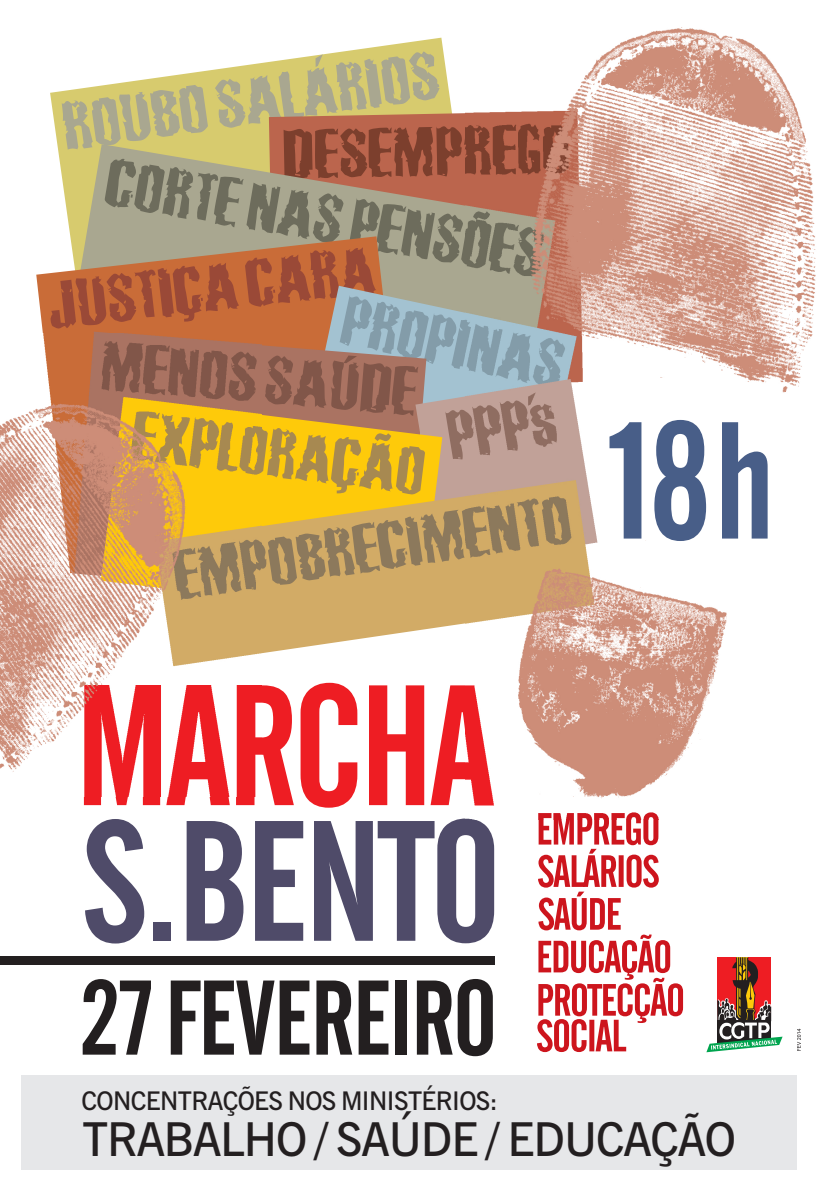
<style>
.page{position:relative;width:819px;height:1191px;background:#fff}
.page>*{position:absolute;margin:0;border:0;box-sizing:border-box;transform-origin:0 0}
.t1{font:169.58px "Alternate Gothic 2 BT";letter-spacing:-.02em;color:#4f4b69}
.t2{font:164.76px "Alternate Gothic 2 BT";color:#485e88}
.t3{font:105px "Alternate Gothic 2 BT";letter-spacing:-.015em;color:#231f20}
.t4{font:46.55px "News Goth Dm BT";letter-spacing:-.025em;color:#231f20}
.t5{font:25.64px "News Goth Dm BT";letter-spacing:-.025em;color:#231f20}
</style>
<div class="page">
<svg style="left:347px;top:38px;width:97px;height:13px"></svg>
<div style="left:21px;top:1075px;width:776px;height:94px;background:#e6e7e9"></div>
<svg style="left:537px;top:820px;width:146px;height:232px"></svg>
<svg style="left:706px;top:957px;width:77px;height:95px"></svg>
<svg style="left:261px;top:600px;width:205px;height:54px;fill:#d2ab66"></svg>
<svg style="left:50px;top:51px;width:416px;height:549px;background:#b7986c"></svg>
<svg style="left:84px;top:683px;width:382px;height:125px"></svg>
<img style="left:466px;top:27px;width:350px;height:793px">
<svg style="left:797px;top:1029px;width:4px;height:22px"></svg>
<img style="left:0;top:334px;width:261px;height:463px">
<div style="left:0;top:956px;width:495px;height:8px;background:#231f20"></div>
<h1 class="t1" style="left:81px;top:812px;width:422px">S.BENTO</h1>
<h3 class="t3" style="left:80px;top:975px;width:419px">27FEVEREIRO</h3>
<h2 class="t2" style="left:610px;top:413px;width:166px">18h</h2>
<p class="t5" style="left:82px;top:1091px;width:418px">CONCENTRAÇÕES NOS MINISTÉRIOS:</p>
<h3 class="t4" style="left:83px;top:1120px;width:655px">TRABALHO / SAÚDE / EDUCAÇÃO</h3>
</div>
